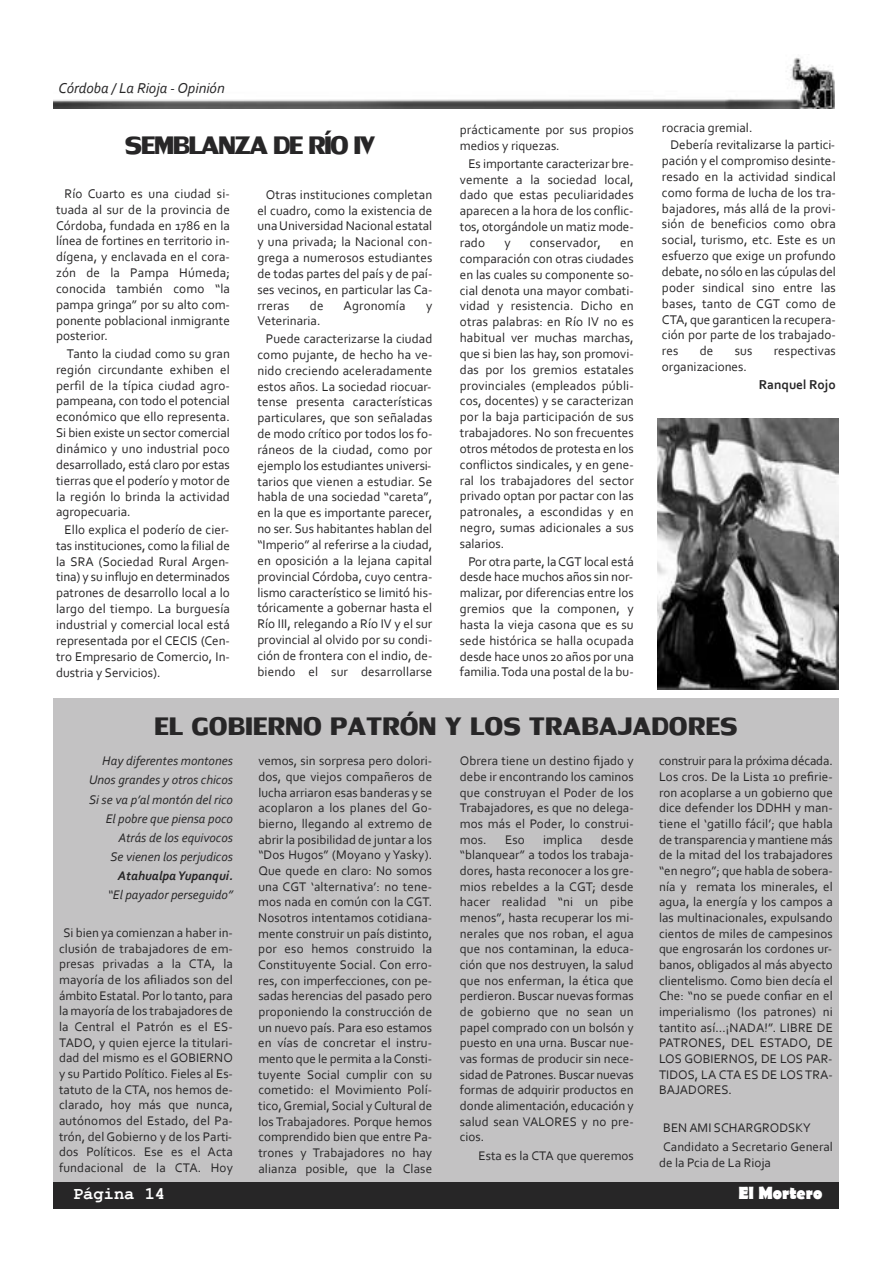
<style>
.page{position:relative;width:893px;height:1263px;background:#fff}
.page>*{position:absolute;margin:0;border:0;box-sizing:border-box;transform-origin:0 0}
.t1{font:37.5px "Lily UPC Bold";color:#272627}
.t2{font:37.5px "Lily UPC Bold";letter-spacing:-.045em;color:#272627}
.t3{font:700 17.85px "Berlin Sans FB";color:#fff;scale:.96 1}
.t4{font:700 17.85px "Courier New";color:#fff;scale:.96 1}
.t5{font:italic 15px "Corbel";color:#272627}
.t6{font:700 13.5px "Corbel";color:#272627}
.t7{font:13.2px/15.9px "Corbel";color:#272627;text-align:justify}
.t8{font:13.05px/15.6px "Corbel";color:#272627;text-align:justify}
.t9{font:italic 13.05px/19px "Corbel";color:#272627;text-align:right}
.t10{font:italic 700 13.05px "Corbel";color:#272627}
</style>
<div class="page">
<img style="left:53px;top:57px;width:781px;height:52px">
<div style="left:53px;top:1179px;width:786px;height:30px;background:#272627"></div>
<div style="left:53px;top:698px;width:786px;height:484px;background:#c3c2c3"></div>
<img style="left:657px;top:418px;width:182px;height:272px">
<p class="t5" style="left:59px;top:82px;width:168px">Córdoba / La Rioja - Opinión</p>
<h1 class="t2" style="left:125px;top:126px;width:252px">SEMBLANZA DE RÍO IV</h1>
<p class="t7" style="left:56px;top:187px;width:175px;text-indent:9px">Río Cuarto es una ciudad si&shy;tuada al sur de la provincia de Córdoba, fundada en 1786 en la línea de fortines en territorio in&shy;dígena, y enclavada en el cora&shy;zón de la Pampa Húmeda; conocida también como “la pampa gringa” por su alto com&shy;ponente poblacional inmigrante posterior.</p>
<p class="t7" style="left:56px;top:347px;width:175px;text-indent:11px">Tanto la ciudad como su gran región circundante exhiben el perfil de la típica ciudad agro&shy;pampeana, con todo el potencial económico que ello representa.<br>Si bien existe un sector comercial dinámico y uno industrial poco desarrollado, está claro por estas tierras que el poderío y motor de la región lo brinda la actividad agropecuaria.</p>
<p class="t7" style="left:56px;top:523px;width:175px;text-indent:9px">Ello explica el poderío de cier&shy;tas instituciones, como la filial de la SRA (Sociedad Rural Argen&shy;tina) y su influjo en determinados patrones de desarrollo local a lo largo del tiempo. La burguesía industrial y comercial local está representada por el CECIS (Cen&shy;tro Empresario de Comercio, In&shy;dustria y Servicios).</p>
<p class="t7" style="left:257px;top:188px;width:176px;text-indent:9px">Otras instituciones completan el cuadro, como la existencia de unaUniversidad Nacional estatal y una privada; la Nacional con&shy;grega a numerosos estudiantes de todas partes del país y de paí&shy;ses vecinos, en particular las Ca&shy;rreras</p>
<p class="t7" style="left:310px;top:298px;width:15px">de</p>
<p class="t7" style="left:344px;top:298px;width:63px">Agronomía</p>
<p class="t7" style="left:426px;top:298px;width:8px">y</p>
<p class="t7" style="left:266px;top:313px;width:168px;line-height:17.5px;text-indent:-9px">Veterinaria.<br>Puede caracterizarse la ciudad</p>
<p class="t7" style="left:257px;top:348px;width:176px">como pujante, de hecho ha ve&shy;nido creciendo aceleradamente estos años. La sociedad riocuar&shy;tense presenta características particulares, que son señaladas de modo crítico por todos los fo&shy;ráneos de la ciudad, como por ejemplo los estudiantes universi&shy;tarios que vienen a estudiar. Se habla de una sociedad “careta”, en la que es importante parecer, no ser. Sus habitantes hablan del “Imperio” al referirse a la ciudad, en oposición a la lejana capital provincial Córdoba, cuyo centra&shy;lismo característico se limitó his&shy;tóricamente a gobernar hasta el Río III, relegando a Río IV y el sur provincial al olvido por su condi&shy;ción de frontera con el indio, de&shy;biendo el sur desarrollarse</p>
<p class="t7" style="left:460px;top:123px;width:175px">prácticamente por sus propios medios y riquezas.</p>
<p class="t7" style="left:460px;top:157px;width:175px;text-indent:9px">Es importante caracterizar bre&shy;vemente a la sociedad local, dado que estas peculiaridades aparecen a la hora de los conflic&shy;tos, otorgándole un matiz mode&shy;rado</p>
<p class="t7" style="left:504px;top:236px;width:8px">y</p>
<p class="t7" style="left:530px;top:236px;width:73px">conservador,</p>
<p class="t7" style="left:460px;top:236px;width:175px;text-indent:160px">en comparación con otras ciudades en las cuales su componente so&shy;cial denota una mayor combati&shy;vidad y resistencia. Dicho en otras palabras: en Río IV no es habitual ver muchas marchas, que si bien las hay, son promovi&shy;das por los gremios estatales provinciales (empleados públi&shy;cos, docentes) y se caracterizan por la baja participación de sus trabajadores. No son frecuentes otros métodos de protesta en los conflictos sindicales, y en gene&shy;ral los trabajadores del sector privado optan por pactar con las patronales, a escondidas y en negro, sumas adicionales a sus salarios.</p>
<p class="t7" style="left:460px;top:554px;width:175px;text-indent:9px">Por otra parte, laCGT local está desde hace muchos años sin nor&shy;malizar, por diferencias entre los gremios que la componen, y hasta la vieja casona que es su sede histórica se halla ocupada desde hace unos 20 años por una familia.Toda una postal de la bu-</p>
<p class="t7" style="left:670px;top:120px;width:166px;line-height:17.5px;text-indent:-9px">rocracia gremial.<br>Debería revitalizarse la partici-</p>
<p class="t7" style="left:662px;top:154px;width:175px">pación y el compromiso desinte&shy;resado en la actividad sindical como forma de lucha de los tra&shy;bajadores, más allá de la provi&shy;sión de beneficios como obra social, turismo, etc. Este es un esfuerzo que exige un profundo debate, no sólo en las cúpulas del poder sindical sino entre las bases, tanto de CGT como de CTA, que garanticen la recupera&shy;ción por parte de los trabajado&shy;res</p>
<p class="t7" style="left:700px;top:344px;width:15px">de</p>
<p class="t7" style="left:735px;top:344px;width:19px">sus</p>
<p class="t7" style="left:774px;top:344px;width:64px">respectivas</p>
<p class="t7" style="left:662px;top:360px;width:86px">organizaciones.</p>
<p class="t6" style="left:759px;top:379px;width:78px">Ranquel Rojo</p>
<h1 class="t1" style="left:154px;top:706px;width:585px">EL GOBIERNO PATRÓN Y LOS TRABAJADORES</h1>
<p class="t9" style="left:89px;top:753px;width:145px">Hay diferentes montones<br>Unos grandes y otros chicos<br>Si se va p’al montón del rico<br>El pobre que piensa poco<br>Atrás de los equivocos<br>Se vienen los perjudicos</p>
<p class="t10" style="left:118px;top:870px;width:116px">AtahualpaYupanqui.</p>
<p class="t9" style="left:108px;top:886px;width:127px">“El payador perseguido”</p>
<p class="t8" style="left:59px;top:926px;width:175px;text-align:center">Si bien ya comienzan a haber in&shy;clusión de trabajadores de em&shy;presas privadas a la CTA, la mayoría de los afiliados son del ámbito Estatal. Por lo tanto, para la mayoría de los trabajadores de la Central el Patrón es el ES-<br>TADO, y quien ejerce la titulari&shy;dad del mismo es el GOBIERNO y su Partido Político. Fieles al Es&shy;tatuto de la CTA, nos hemos de&shy;clarado, hoy más que nunca, autónomos del Estado, del Pa&shy;trón, del Gobierno y de los Parti&shy;dos Políticos. Ese es el Acta fundacional de la CTA. Hoy</p>
<p class="t8" style="left:258px;top:754px;width:175px">vemos, sin sorpresa pero dolori&shy;dos, que viejos compañeros de lucha arriaron esas banderas y se acoplaron a los planes del Go&shy;bierno, llegando al extremo de abrir la posibilidad de juntar a los “Dos Hugos” (Moyano y Yasky).<br>Que quede en claro: No somos una CGT ‘alternativa’: no tene&shy;mos nada en común con la CGT.<br>Nosotros intentamos cotidiana&shy;mente construir un país distinto, por eso hemos construido la Constituyente Social. Con erro&shy;res, con imperfecciones, con pe&shy;sadas herencias del pasado pero proponiendo la construcción de un nuevo país. Para eso estamos en vías de concretar el instru&shy;mento que le permita a laConsti&shy;tuyente Social cumplir con su cometido: el Movimiento Polí&shy;tico,Gremial, Social yCultural de los Trabajadores. Porque hemos comprendido bien que entre Pa&shy;trones y Trabajadores no hay alianza posible, que la Clase</p>
<p class="t8" style="left:460px;top:754px;width:175px">Obrera tiene un destino fijado y debe ir encontrando los caminos que construyan el Poder de los Trabajadores, es que no delega&shy;mos más el Poder, lo construi&shy;mos.</p>
<p class="t8" style="left:460px;top:833px;width:175px;text-indent:141px">desde “blanquear” a todos los trabaja&shy;dores, hasta reconocer a los gre&shy;mios rebeldes a la CGT; desde hacer realidad “ni un pibe menos”, hasta recuperar los mi&shy;nerales que nos roban, el agua que nos contaminan, la educa&shy;ción que nos destruyen, la salud que nos enferman, la ética que perdieron. Buscar nuevas formas de gobierno que no sean un papel comprado con un bolsón y puesto en una urna. Buscar nue&shy;vas formas de producir sin nece&shy;sidad de Patrones. Buscar nuevas formas de adquirir productos en donde alimentación, educación y salud sean VALORES y no pre&shy;cios.</p>
<p class="t8" style="left:479px;top:1149px;width:157px">Esta es la CTA que queremos</p>
<p class="t8" style="left:505px;top:833px;width:21px">Eso</p>
<p class="t8" style="left:543px;top:833px;width:41px">implica</p>
<p class="t8" style="left:659px;top:754px;width:175px">construir para la próxima década.<br>Los cros. De la Lista 10 prefirie&shy;ron acoplarse a un gobierno que dice defender los DDHH y man&shy;tiene el ‘gatillo fácil’; que habla de transparencia y mantiene más de la mitad del los trabajadores “en negro”; que habla de sobera&shy;nía y remata los minerales, el agua, la energía y los campos a las multinacionales, expulsando cientos de miles de campesinos que engrosarán los cordones ur&shy;banos, obligados al más abyecto clientelismo. Como bien decía el Che: “no se puede confiar en el imperialismo (los patrones) ni tantito así…¡NADA!”. LIBRE DE PATRONES, DEL ESTADO, DE LOS GOBIERNOS, DE LOS PAR-TIDOS, LA CTA ES DE LOS TRA-BAJADORES.</p>
<p class="t8" style="left:663px;top:1120px;width:171px;line-height:19px">BEN AMI SCHARGRODSKY<br>Candidato a Secretario General</p>
<p class="t8" style="left:659px;top:1156px;width:113px">de la Pcia de La Rioja</p>
<h2 class="t4" style="left:73px;top:1184px;width:97px">Página 14</h2>
<h2 class="t3" style="left:738px;top:1183px;width:89px">El Mortero</h2>
</div>
